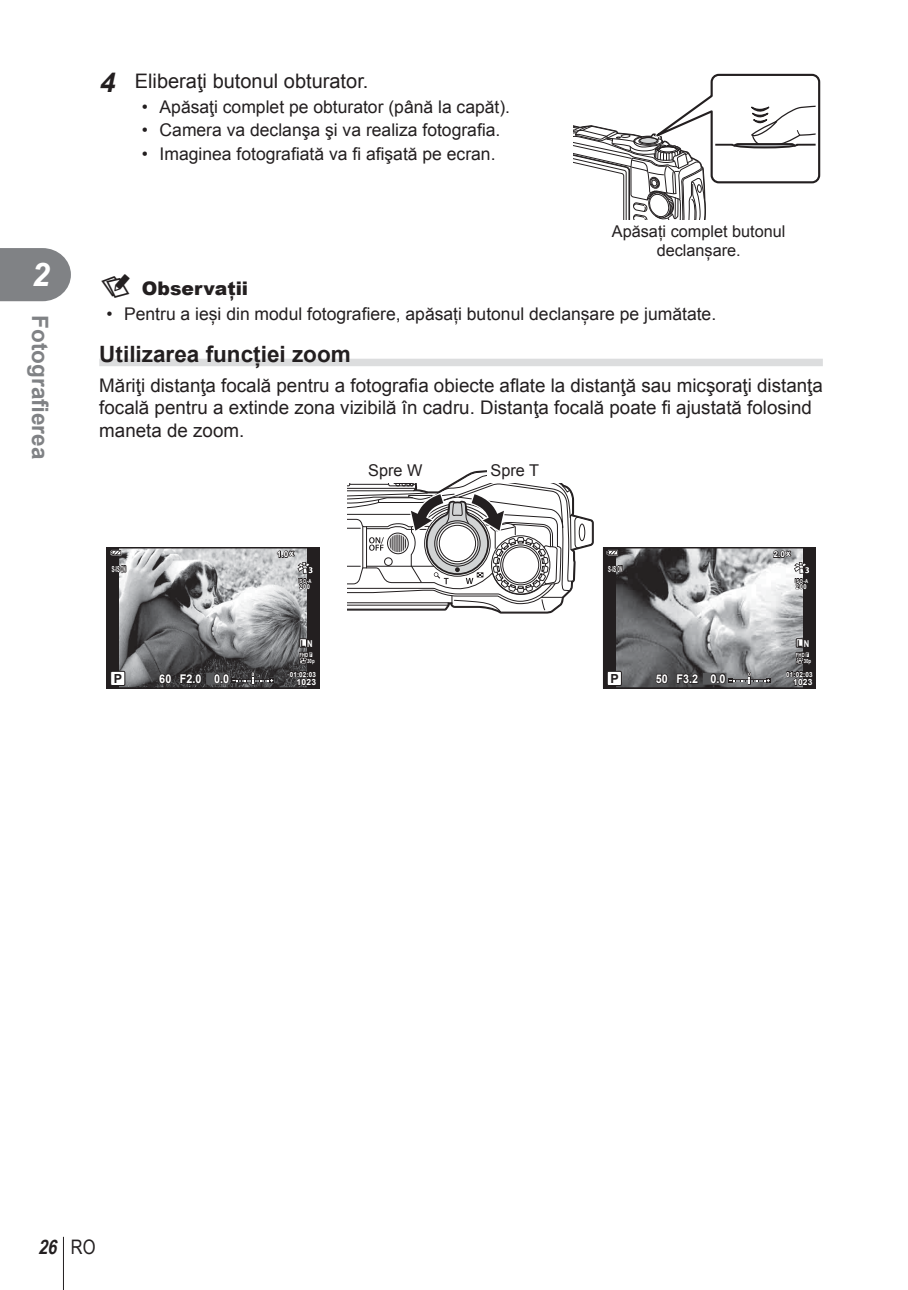
<style>
.page{position:relative;width:908px;height:1290px;background:#fff}
.page>*{position:absolute;margin:0;border:0;box-sizing:border-box;transform-origin:0 0}
.t1{font:italic 700 32.5px "Arial";color:#fff}
.t2{font:700 22.5px "Arial";color:#231f20}
.t3{font:700 22.5px "Arial";color:#808285}
.t4{font:20px "Arial";color:#231f20}
.t5{font:italic 700 20px "Arial Narrow";color:#231f20}
.t6{font:18.75px/22.5px "Arial";color:#231f20}
.t7{font:900 18.75px "Arial";color:#231f20}
.t8{font:17.5px "Arial";color:#231f20}
.t9{font:16.25px/18.8px "Arial";color:#231f20;text-align:center}
.t10{font:700 12.5px "Arial";color:#231f20}
.t11{font:700 12px "Arial";color:#fff;scale:.9 1}
.t12{font:700 9.5px "Arial";color:#231f20;scale:.9 1}
.t13{font:700 8.5px "Arial";letter-spacing:.025em;color:#fff}
.t14{font:700 8.25px "Arial";color:#fff;scale:.5 1}
.t15{font:700 8.25px "Arial";color:#fff}
.t16{font:700 7px "Arial";letter-spacing:.025em;color:#fff;scale:.9 1}
.t17{font:700 6.75px "Arial";letter-spacing:.1em;color:#fff;scale:.85 1}
.t18{font:700 5.75px/6px "Arial";color:#fff;scale:.75 1}
.t19{font:700 5.5px "Arial";letter-spacing:.1em;color:#fff;scale:.76 1}
.s1{font-weight:700;font-style:italic;font-size:27.5px}
.s2{font-family:"olympus 15";font-weight:400;font-size:23.75px}
.s3{color:#fff}
.s4{font-size:5.5px;color:#231f20}
.s5{font-weight:400;font-style:normal}
</style>
<div class="page">
<svg style="left:0;top:248px;width:71px;height:53px;background:#8b8c8f"></svg>
<hr style="left:63px;top:1237px;width:1px;height:53px;background:#231f20">
<div style="left:99px;top:359px;width:723px;height:7px;background:#dcddde"></div>
<svg style="left:573px;top:73px;width:248px;height:147px"></svg>
<svg style="left:347px;top:470px;width:247px;height:144px"></svg>
<div style="left:326px;top:454px;width:100px;height:29px;background:#fff"></div>
<div style="left:487px;top:454px;width:99px;height:29px;background:#fff"></div>
<svg style="left:106px;top:547px;width:213px;height:142px;background:#7d7d7e"></svg>
<svg style="left:602px;top:547px;width:213px;height:142px;background:#828284"></svg>
<h1 class="t1" style="left:32px;top:257px;width:20px">2</h1>
<p class="t3" style="left:53px;top:315px;width:145px;rotate:90deg">Fotografierea</p>
<p class="t4" style="left:99px;top:70px;width:270px"><span class="s1">4</span> Eliberaţi butonul obturator.</p>
<p class="t8" style="left:142px;top:97px;width:369px">• Apăsaţi complet pe obturator (până la capăt).</p>
<p class="t8" style="left:142px;top:121px;width:360px">• Camera va declanşa şi va realiza fotografia.</p>
<p class="t8" style="left:142px;top:144px;width:355px">• Imaginea fotografiată va fi afişată pe ecran.</p>
<p class="t9" style="left:611px;top:222px;width:175px">Apăsați complet butonul declanșare.</p>
<p class="t7" style="left:99px;top:274px;width:150px"><span class="s2">$</span> Observații</p>
<p class="t8" style="left:106px;top:304px;width:611px">• Pentru a ieși din modul fotografiere, apăsați butonul declanșare pe jumătate.</p>
<p class="t2" style="left:99px;top:342px;width:253px">Utilizarea funcției zoom</p>
<p class="t6" style="left:99px;top:374px;width:724px">Măriţi distanţa focală pentru a fotografia obiecte aflate la distanţă sau micşoraţi distanţa focală pentru a extinde zona vizibilă în cadru. Distanţa focală poate fi ajustată folosind maneta de zoom.</p>
<p class="t9" style="left:368px;top:461px;width:56px">Spre W</p>
<p class="t9" style="left:490px;top:461px;width:50px">Spre T</p>
<p class="t15" style="left:277px;top:550px;width:19px">1.0 x</p>
<p class="t15" style="left:773px;top:550px;width:19px">2.0 x</p>
<p class="t14" style="left:112px;top:564px;width:30px">S-IS ON</p>
<p class="t14" style="left:608px;top:564px;width:30px">S-IS ON</p>
<p class="t19" style="left:298px;top:578px;width:19px">ISO-A</p>
<p class="t17" style="left:299px;top:582px;width:14px">200</p>
<p class="t19" style="left:794px;top:578px;width:19px">ISO-A</p>
<p class="t17" style="left:795px;top:582px;width:14px">200</p>
<p class="t12" style="left:300px;top:638px;width:15px">L<span class="s3">N</span></p>
<p class="t12" style="left:796px;top:638px;width:15px">L<span class="s3">N</span></p>
<p class="t18" style="left:307px;top:652px;width:11px;text-indent:-8px">FHD <span class="s4">F<br></span>30p</p>
<p class="t18" style="left:803px;top:652px;width:11px;text-indent:-8px">FHD <span class="s4">F<br></span>30p</p>
<p class="t11" style="left:214px;top:672px;width:18px">0.0</p>
<p class="t16" style="left:289px;top:670px;width:31px">01:02:03</p>
<p class="t10" style="left:114px;top:671px;width:10px">P</p>
<p class="t13" style="left:296px;top:677px;width:21px">1023</p>
<p class="t11" style="left:159px;top:672px;width:48px">60 F2.0</p>
<p class="t11" style="left:710px;top:672px;width:18px">0.0</p>
<p class="t16" style="left:786px;top:670px;width:31px">01:02:03</p>
<p class="t10" style="left:610px;top:671px;width:10px">P</p>
<p class="t13" style="left:792px;top:677px;width:21px">1023</p>
<p class="t11" style="left:655px;top:672px;width:48px">50 F3.2</p>
<p class="t5" style="left:38px;top:1235px;width:59px">26 <span class="s5">RO</span></p>
</div>
